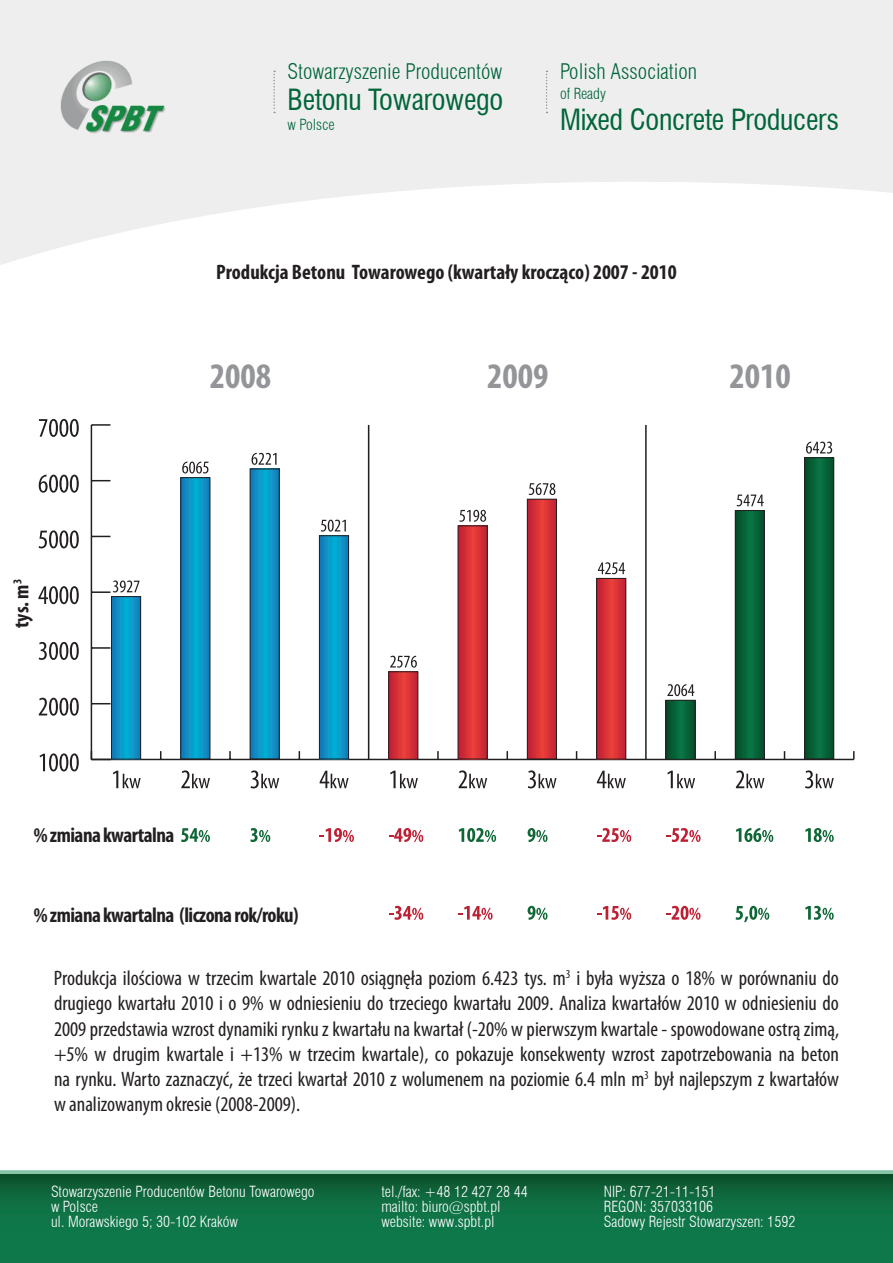
<style>
.page{position:relative;width:893px;height:1263px;background:#fff}
.page>*{position:absolute;margin:0;border:0;box-sizing:border-box;transform-origin:0 0}
.t1{font:700 condensed 36px "Myriad Pro";color:#939598}
.t2{font:condensed 28.5px "Swiss 721 BT";letter-spacing:-.01em;color:#006539}
.t3{font:condensed 21px/25.2px "Myriad Pro";color:#231f20;text-align:justify}
.t4{font:700 condensed 21px "Myriad Pro";letter-spacing:-.01em;color:#231f20}
.t5{font:300 condensed 21px "Swiss 721 BT";color:#006539}
.t6{font:300 condensed 15px/15px "Swiss 721 BT";color:#fff}
.t7{font:300 condensed 15px "Swiss 721 BT";color:#006539}
</style>
<div class="page">
<svg style="left:0;top:0;width:893px;height:265px;fill:#eeeeef"></svg>
<img style="left:54px;top:54px;width:117px;height:85px">
<svg style="left:273px;top:71px;width:2px;height:42px"></svg>
<svg style="left:546px;top:71px;width:2px;height:42px"></svg>
<svg style="left:0;top:1170px;width:893px;height:5px;background:#72ae8f"></svg>
<div style="left:0;top:1175px;width:893px;height:88px;background:linear-gradient(to bottom,#0e5e36,#0f8051)"></div>
<svg style="left:736px;top:828px;width:37px;height:14px"></svg>
<svg style="left:805px;top:828px;width:29px;height:14px"></svg>
<svg style="left:666px;top:828px;width:34px;height:14px"></svg>
<svg style="left:597px;top:828px;width:34px;height:14px"></svg>
<svg style="left:528px;top:828px;width:19px;height:14px"></svg>
<svg style="left:459px;top:828px;width:37px;height:14px"></svg>
<svg style="left:389px;top:828px;width:34px;height:14px"></svg>
<svg style="left:320px;top:828px;width:34px;height:14px"></svg>
<svg style="left:250px;top:828px;width:20px;height:14px"></svg>
<svg style="left:181px;top:828px;width:29px;height:14px"></svg>
<svg style="left:736px;top:906px;width:33px;height:16px"></svg>
<svg style="left:805px;top:906px;width:29px;height:14px"></svg>
<svg style="left:666px;top:906px;width:34px;height:14px"></svg>
<svg style="left:597px;top:906px;width:34px;height:14px"></svg>
<svg style="left:528px;top:906px;width:19px;height:14px"></svg>
<svg style="left:458px;top:906px;width:35px;height:14px"></svg>
<svg style="left:389px;top:906px;width:34px;height:14px"></svg>
<hr style="left:91px;top:759px;width:763px;height:1px;background:#231f20">
<svg style="left:229px;top:751px;width:2px;height:8px"></svg>
<hr style="left:368px;top:425px;width:1px;height:334px;background:#231f20">
<svg style="left:437px;top:751px;width:2px;height:8px"></svg>
<svg style="left:506px;top:751px;width:2px;height:8px"></svg>
<hr style="left:645px;top:425px;width:2px;height:334px;background:#231f20">
<svg style="left:714px;top:751px;width:2px;height:8px"></svg>
<svg style="left:853px;top:751px;width:2px;height:8px"></svg>
<svg style="left:40px;top:753px;width:39px;height:18px"></svg>
<svg style="left:39px;top:698px;width:40px;height:18px"></svg>
<svg style="left:39px;top:642px;width:40px;height:18px"></svg>
<svg style="left:38px;top:586px;width:41px;height:18px"></svg>
<svg style="left:39px;top:530px;width:40px;height:18px"></svg>
<svg style="left:39px;top:475px;width:40px;height:18px"></svg>
<svg style="left:39px;top:419px;width:40px;height:18px"></svg>
<hr style="left:91px;top:425px;width:1px;height:334px;background:#231f20">
<svg style="left:92px;top:751px;width:18px;height:8px"></svg>
<svg style="left:92px;top:703px;width:18px;height:1px"></svg>
<svg style="left:92px;top:647px;width:18px;height:2px"></svg>
<svg style="left:92px;top:536px;width:18px;height:1px"></svg>
<svg style="left:92px;top:480px;width:18px;height:1px"></svg>
<svg style="left:91px;top:424px;width:19px;height:2px"></svg>
<svg style="left:113px;top:598px;width:26px;height:159px;background:#0c96c7"></svg>
<div style="left:111px;top:596px;width:30px;height:163px;border:1px solid #231f20"></div>
<svg style="left:182px;top:479px;width:26px;height:278px;background:#0a96c7"></svg>
<div style="left:180px;top:477px;width:30px;height:282px;border:1px solid #231f20"></div>
<svg style="left:252px;top:471px;width:26px;height:286px;background:#0c96c7"></svg>
<div style="left:250px;top:469px;width:30px;height:290px;border:1px solid #231f20"></div>
<svg style="left:321px;top:537px;width:26px;height:220px;background:#0c96c7"></svg>
<div style="left:319px;top:535px;width:30px;height:224px;border:1px solid #231f20"></div>
<svg style="left:390px;top:673px;width:26px;height:85px;background:#d63037"></svg>
<div style="left:388px;top:671px;width:30px;height:89px;border:1px solid #231f20"></div>
<svg style="left:460px;top:527px;width:26px;height:230px;background:#d73036"></svg>
<div style="left:458px;top:525px;width:30px;height:234px;border:1px solid #231f20"></div>
<svg style="left:529px;top:501px;width:26px;height:256px;background:#d63036"></svg>
<div style="left:527px;top:499px;width:30px;height:260px;border:1px solid #231f20"></div>
<svg style="left:598px;top:580px;width:26px;height:177px;background:#d63036"></svg>
<div style="left:596px;top:578px;width:30px;height:181px;border:1px solid #231f20"></div>
<svg style="left:668px;top:702px;width:25px;height:56px"></svg>
<div style="left:666px;top:700px;width:29px;height:60px;border:1px solid #231f20"></div>
<svg style="left:737px;top:512px;width:26px;height:245px;background:#076238"></svg>
<div style="left:735px;top:510px;width:30px;height:249px;border:1px solid #231f20"></div>
<svg style="left:806px;top:459px;width:26px;height:298px;background:#066238"></svg>
<div style="left:804px;top:457px;width:30px;height:302px;border:1px solid #231f20"></div>
<svg style="left:805px;top:770px;width:29px;height:18px"></svg>
<svg style="left:736px;top:770px;width:28px;height:18px"></svg>
<svg style="left:667px;top:771px;width:28px;height:17px"></svg>
<svg style="left:597px;top:771px;width:29px;height:17px"></svg>
<svg style="left:528px;top:770px;width:28px;height:18px"></svg>
<svg style="left:459px;top:770px;width:28px;height:18px"></svg>
<svg style="left:390px;top:771px;width:28px;height:17px"></svg>
<svg style="left:320px;top:771px;width:29px;height:17px"></svg>
<svg style="left:251px;top:770px;width:28px;height:18px"></svg>
<svg style="left:181px;top:770px;width:29px;height:18px"></svg>
<svg style="left:113px;top:771px;width:28px;height:17px"></svg>
<svg style="left:806px;top:442px;width:26px;height:12px"></svg>
<svg style="left:737px;top:495px;width:27px;height:11px"></svg>
<svg style="left:667px;top:684px;width:27px;height:12px"></svg>
<svg style="left:598px;top:562px;width:27px;height:12px"></svg>
<svg style="left:529px;top:483px;width:26px;height:12px"></svg>
<svg style="left:459px;top:510px;width:27px;height:12px"></svg>
<svg style="left:390px;top:656px;width:27px;height:12px"></svg>
<svg style="left:321px;top:520px;width:25px;height:12px"></svg>
<svg style="left:252px;top:453px;width:25px;height:12px"></svg>
<svg style="left:182px;top:461px;width:26px;height:12px"></svg>
<svg style="left:92px;top:580px;width:47px;height:13px"></svg>
<p class="t5" style="left:288px;top:59px;width:216px">Stowarzyszenie Producentów</p>
<p class="t7" style="left:288px;top:115px;width:49px">w Polsce</p>
<h2 class="t2" style="left:288px;top:82px;width:217px">Betonu Towarowego</h2>
<p class="t5" style="left:560px;top:59px;width:139px">Polish Association</p>
<p class="t7" style="left:560px;top:85px;width:47px">of Ready</p>
<h2 class="t2" style="left:560px;top:102px;width:280px">Mixed Concrete Producers</h2>
<p class="t4" style="left:216px;top:259px;width:462px">Produkcja Betonu Towarowego (kwartały krocząco) 2007 - 2010</p>
<p class="t4" style="left:8px;top:628px;width:50px;rotate:-90deg">tys. m<sup>3</sup></p>
<h1 class="t1" style="left:210px;top:354px;width:63px">2008</h1>
<h1 class="t1" style="left:487px;top:354px;width:63px">2009</h1>
<h1 class="t1" style="left:730px;top:354px;width:63px">2010</h1>
<p class="t4" style="left:34px;top:822px;width:142px">% zmiana kwartalna</p>
<p class="t4" style="left:34px;top:902px;width:266px">% zmiana kwartalna (liczona rok/roku)</p>
<p class="t3" style="left:54px;top:965px;width:787px">Produkcja ilościowa w trzecim kwartale 2010 osiągnęła poziom 6.423 tys. m<sup>3</sup> i była wyższa o 18% w porównaniu do drugiego kwartału 2010 i o 9% w odniesieniu do trzeciego kwartału 2009. Analiza kwartałów 2010 w odniesieniu do 2009 przedstawia wzrost dynamiki rynku z kwartału na kwartał (-20% w pierwszym kwartale - spowodowane ostrą zimą, +5% w drugim kwartale i +13% w trzecim kwartale), co pokazuje konsekwenty wzrost zapotrzebowania na beton na rynku. Warto zaznaczyć, że trzeci kwartał 2010 z wolumenem na poziomie 6.4 mln m<sup>3</sup> był najlepszym z kwartałów w analizowanym okresie (2008-2009).</p>
<p class="t6" style="left:51px;top:1184px;width:265px">Stowarzyszenie Producentów Betonu Towarowego w Polsce<br>ul. Morawskiego 5; 30-102 Kraków</p>
<p class="t6" style="left:381px;top:1184px;width:148px">tel./fax: +48 12 427 28 44 mailto: biuro@spbt.pl website: www.spbt.pl</p>
<p class="t6" style="left:604px;top:1184px;width:193px">NIP: 677-21-11-151<br>REGON: 357033106<br>Sadowy Rejestr Stowarzyszen: 1592</p>
</div>
